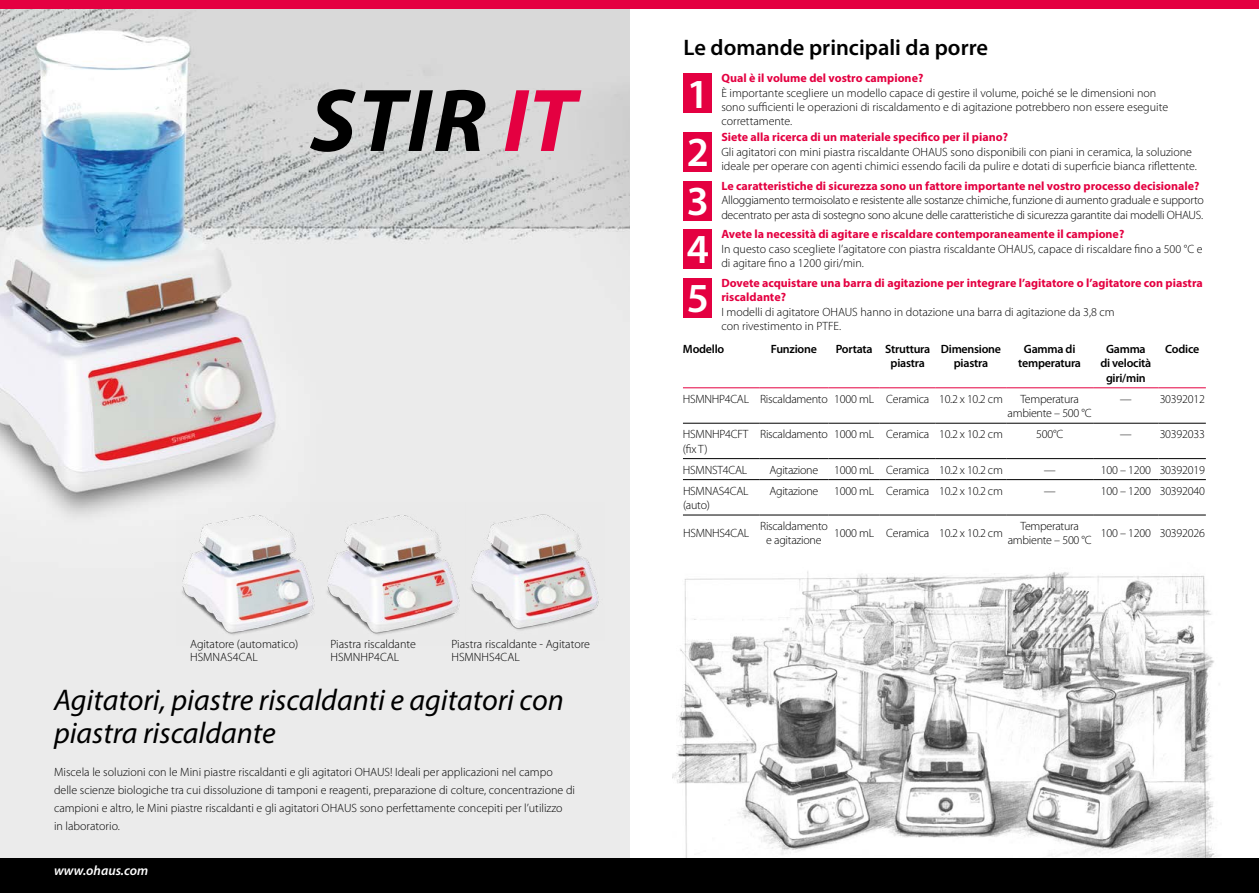
<style>
.page{position:relative;width:1259px;height:893px;background:#fff}
.page>*{position:absolute;margin:0;border:0;box-sizing:border-box;transform-origin:0 0}
.t1{font:italic 700 90px "Myriad Pro";letter-spacing:.02em;color:#000}
.t2{font:600 41.4px/48.9px "Myriad Pro";color:#fff}
.t3{font:italic 30px/33px "Myriad Pro";color:#000}
.t4{font:600 22.5px "Myriad Pro";color:#000}
.t5{font:italic 600 13.5px "Myriad Pro";color:#fff}
.t6{font:300 12px/14.4px "Myriad Pro";color:#000}
.t7{font:300 12px/14.4px "Myriad Pro";letter-spacing:-.02em;color:#000}
.t8{font:700 12px/14.4px "Myriad Pro";color:#e40041}
.t9{font:600 12px/14.4px "Myriad Pro";letter-spacing:-.02em;color:#000;text-align:center}
.s1{color:#e40041}
</style>
<div class="page">
<img style="left:672px;top:571px;width:549px;height:288px">
<img style="left:0;top:9px;width:629px;height:850px">
<div style="left:0;top:859px;width:1259px;height:34px;background:#000"></div>
<div style="left:0;top:0;width:1259px;height:9px;background:#e40041"></div>
<img style="left:176px;top:502px;width:289px;height:144px">
<img style="left:466px;top:502px;width:138px;height:139px">
<div style="left:683px;top:73px;width:29px;height:40px;background:#e40041"></div>
<div style="left:683px;top:132px;width:29px;height:40px;background:#e40041"></div>
<div style="left:683px;top:181px;width:29px;height:39px;background:#e40041"></div>
<div style="left:683px;top:229px;width:29px;height:40px;background:#e40041"></div>
<div style="left:683px;top:278px;width:29px;height:39px;background:#e40041"></div>
<hr style="left:683px;top:423px;width:76px;height:1px;background:#000">
<hr style="left:759px;top:423px;width:69px;height:1px;background:#000">
<hr style="left:828px;top:423px;width:51px;height:1px;background:#000">
<hr style="left:879px;top:423px;width:56px;height:1px;background:#000">
<hr style="left:935px;top:423px;width:71px;height:1px;background:#000">
<hr style="left:1006px;top:423px;width:87px;height:1px;background:#000">
<hr style="left:1093px;top:423px;width:65px;height:1px;background:#000">
<hr style="left:1158px;top:423px;width:47px;height:1px;background:#000">
<hr style="left:683px;top:458px;width:76px;height:1px;background:#000">
<hr style="left:759px;top:458px;width:69px;height:1px;background:#000">
<hr style="left:828px;top:458px;width:51px;height:1px;background:#000">
<hr style="left:879px;top:458px;width:56px;height:1px;background:#000">
<hr style="left:935px;top:458px;width:71px;height:1px;background:#000">
<hr style="left:1006px;top:458px;width:87px;height:1px;background:#000">
<hr style="left:1093px;top:458px;width:65px;height:1px;background:#000">
<hr style="left:1158px;top:458px;width:47px;height:1px;background:#000">
<hr style="left:683px;top:479px;width:76px;height:1px;background:#000">
<hr style="left:759px;top:479px;width:69px;height:1px;background:#000">
<hr style="left:828px;top:479px;width:51px;height:1px;background:#000">
<hr style="left:879px;top:479px;width:56px;height:1px;background:#000">
<hr style="left:935px;top:479px;width:71px;height:1px;background:#000">
<hr style="left:1006px;top:479px;width:87px;height:1px;background:#000">
<hr style="left:1093px;top:479px;width:65px;height:1px;background:#000">
<hr style="left:1158px;top:479px;width:47px;height:1px;background:#000">
<hr style="left:683px;top:515px;width:76px;height:1px;background:#000">
<hr style="left:759px;top:515px;width:69px;height:1px;background:#000">
<hr style="left:828px;top:515px;width:51px;height:1px;background:#000">
<hr style="left:879px;top:515px;width:56px;height:1px;background:#000">
<hr style="left:935px;top:515px;width:71px;height:1px;background:#000">
<hr style="left:1006px;top:515px;width:87px;height:1px;background:#000">
<hr style="left:1093px;top:515px;width:65px;height:1px;background:#000">
<hr style="left:1158px;top:515px;width:47px;height:1px;background:#000">
<hr style="left:683px;top:387px;width:76px;height:1px;background:#e40041">
<hr style="left:759px;top:387px;width:69px;height:1px;background:#e40041">
<hr style="left:828px;top:387px;width:51px;height:1px;background:#e40041">
<hr style="left:879px;top:387px;width:56px;height:1px;background:#e40041">
<hr style="left:935px;top:387px;width:71px;height:1px;background:#e40041">
<hr style="left:1006px;top:387px;width:87px;height:1px;background:#e40041">
<hr style="left:1093px;top:387px;width:65px;height:1px;background:#e40041">
<hr style="left:1158px;top:387px;width:47px;height:1px;background:#e40041">
<h1 class="t1" style="left:310px;top:62px;width:267px">STIR <span class="s1">IT</span></h1>
<p class="t6" style="left:190px;top:637px;width:110px;line-height:13.5px">Agitatore (automatico)<br>HSMNAS4CAL</p>
<p class="t6" style="left:330px;top:637px;width:87px;line-height:13.5px">Piastra riscaldante<br>HSMNHP4CAL</p>
<p class="t6" style="left:451px;top:637px;width:140px;line-height:13.5px">Piastra riscaldante - Agitatore<br>HSMNHS4CAL</p>
<h3 class="t3" style="left:54px;top:683px;width:511px">Agitatori, piastre riscaldanti e agitatori con piastra riscaldante</h3>
<p class="t6" style="left:54px;top:763px;width:522px;line-height:18px">Miscela le soluzioni con le Mini piastre riscaldanti e gli agitatori OHAUS! Ideali per applicazioni nel campo delle scienze biologiche tra cui dissoluzione di tamponi e reagenti, preparazione di colture, concentrazione di campioni e altro, le Mini piastre riscaldanti e gli agitatori OHAUS sono perfettamente concepiti per l’utilizzo<br>in laboratorio.</p>
<p class="t5" style="left:54px;top:862px;width:96px">www.ohaus.com</p>
<h3 class="t4" style="left:683px;top:33px;width:306px">Le domande principali da porre</h3>
<p class="t8" style="left:721px;top:71px;width:203px">Qual è il volume del vostro campione?</p>
<p class="t6" style="left:721px;top:85px;width:448px">È importante scegliere un modello capace di gestire il volume, poiché se le dimensioni non sono sufficienti le operazioni di riscaldamento e di agitazione potrebbero non essere eseguite correttamente.</p>
<p class="t8" style="left:721px;top:130px;width:288px">Siete alla ricerca di un materiale specifico per il piano?</p>
<p class="t6" style="left:721px;top:144px;width:477px">Gli agitatori con mini piastra riscaldante OHAUS sono disponibili con piani in ceramica, la soluzione ideale per operare con agenti chimici essendo facili da pulire e dotati di superficie bianca riflettente.</p>
<p class="t8" style="left:721px;top:178px;width:479px">Le caratteristiche di sicurezza sono un fattore importante nel vostro processo decisionale?</p>
<p class="t7" style="left:721px;top:193px;width:484px">Alloggiamento termoisolato e resistente alle sostanze chimiche, funzione di aumento graduale e supporto decentrato per asta di sostegno sono alcune delle caratteristiche di sicurezza garantite dai modelli OHAUS.</p>
<p class="t8" style="left:721px;top:227px;width:404px">Avete la necessità di agitare e riscaldare contemporaneamente il campione?</p>
<p class="t6" style="left:721px;top:241px;width:483px">In questo caso scegliete l’agitatore con piastra riscaldante OHAUS, capace di riscaldare fino a 500 °C e di agitare fino a 1200 giri/min.</p>
<p class="t8" style="left:721px;top:275px;width:483px">Dovete acquistare una barra di agitazione per integrare l’agitatore o l’agitatore con piastra riscaldante?</p>
<p class="t6" style="left:721px;top:304px;width:395px">I modelli di agitatore OHAUS hanno in dotazione una barra di agitazione da 3,8 cm con rivestimento in PTFE.</p>
<p class="t9" style="left:683px;top:341px;width:43px">Modello</p>
<p class="t9" style="left:771px;top:341px;width:48px">Funzione</p>
<p class="t9" style="left:890px;top:341px;width:41px;text-align:left;text-indent:-55px">Portata Struttura piastra</p>
<p class="t9" style="left:941px;top:341px;width:62px">Dimensione piastra</p>
<p class="t9" style="left:1018px;top:341px;width:64px">Gamma di temperatura</p>
<p class="t9" style="left:1100px;top:341px;width:52px">Gamma di velocità giri/min</p>
<p class="t9" style="left:1165px;top:341px;width:35px">Codice</p>
<p class="t7" style="left:683px;top:391px;width:321px">HSMNHP4CAL Riscaldamento 1000 mL Ceramica 10.2 x 10.2 cm</p>
<p class="t7" style="left:1007px;top:391px;width:86px;text-align:center">Temperatura ambiente – 500 °C</p>
<p class="t7" style="left:1120px;top:391px;width:86px">— 30392012</p>
<p class="t7" style="left:683px;top:427px;width:67px">HSMNHP4CFT (fix T)</p>
<p class="t7" style="left:760px;top:427px;width:244px">Riscaldamento 1000 mL Ceramica 10.2 x 10.2 cm</p>
<p class="t6" style="left:1036px;top:427px;width:28px">500°C</p>
<p class="t7" style="left:1120px;top:427px;width:86px">— 30392033</p>
<p class="t7" style="left:683px;top:462px;width:66px">HSMNST4CAL</p>
<p class="t7" style="left:769px;top:462px;width:50px">Agitazione</p>
<p class="t7" style="left:834px;top:462px;width:170px">1000 mL Ceramica 10.2 x 10.2 cm</p>
<p class="t6" style="left:1043px;top:462px;width:13px">—</p>
<p class="t7" style="left:1101px;top:462px;width:105px">100 – 1200 30392019</p>
<p class="t7" style="left:683px;top:483px;width:67px">HSMNAS4CAL (auto)</p>
<p class="t7" style="left:769px;top:483px;width:50px">Agitazione</p>
<p class="t7" style="left:834px;top:483px;width:170px">1000 mL Ceramica 10.2 x 10.2 cm</p>
<p class="t6" style="left:1043px;top:483px;width:13px">—</p>
<p class="t7" style="left:1101px;top:483px;width:105px">100 – 1200 30392040</p>
<p class="t7" style="left:683px;top:526px;width:68px">HSMNHS4CAL</p>
<p class="t7" style="left:760px;top:519px;width:69px;text-align:center">Riscaldamento e agitazione</p>
<p class="t7" style="left:834px;top:526px;width:170px">1000 mL Ceramica 10.2 x 10.2 cm</p>
<p class="t7" style="left:1007px;top:519px;width:86px;text-align:center">Temperatura ambiente – 500 °C</p>
<p class="t7" style="left:1101px;top:526px;width:105px">100 – 1200 30392026</p>
<h2 class="t2" style="left:686px;top:64px;width:24px;line-height:58.3px">1<br>2</h2>
<h2 class="t2" style="left:686px;top:175px;width:24px;text-align:justify">3<br>4<br>5</h2>
</div>
